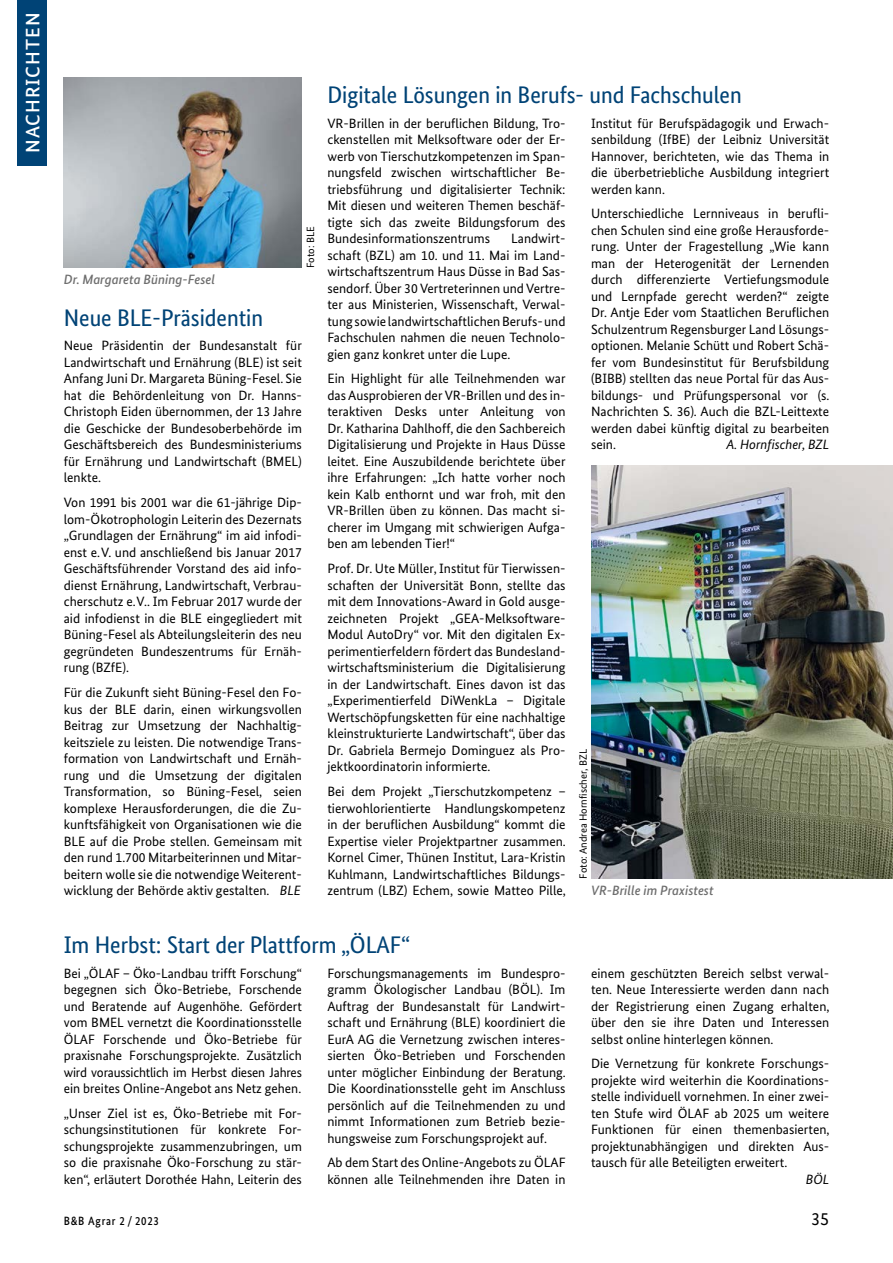
<style>
.page{position:relative;width:893px;height:1263px;background:#fff}
.page>*{position:absolute;margin:0;border:0;box-sizing:border-box;transform-origin:0 0}
.t1{font:24px "Bundes Sans Cond";color:#004376;scale:1.05 1}
.t2{font:500 19.5px "Bundes Sans";letter-spacing:.05em;color:#fff}
.t3{font:18px "Bundes Sans";color:#000}
.t4{font:13.5px/16.5px "Bundes Sans";color:#000;text-align:justify}
.t5{font:italic 500 13.5px "Bundes Sans";color:#6e6e6e}
.t6{font:italic 13.5px "Bundes Sans";color:#000}
.t7{font:500 12px "Bundes Sans";letter-spacing:.07em;color:#000;scale:.9 1}
.t8{font:10.5px "Bundes Sans";color:#000}
.s1{font-style:italic}
</style>
<div class="page">
<img style="left:64px;top:78px;width:238px;height:190px">
<img style="left:591px;top:466px;width:302px;height:412px">
<div style="left:17px;top:0;width:30px;height:166px;background:#004376"></div>
<h2 class="t2" style="left:21px;top:153px;width:142px;rotate:-90deg">NACHRICHTEN</h2>
<h1 class="t1" style="left:327px;top:81px;width:396px">Digitale Lösungen in Berufs- und Fachschulen</h1>
<p class="t4" style="left:327px;top:115px;width:240px">VR-Brillen in der beruflichen Bildung, Tro&shy;ckenstellen mit Melksoftware oder der Er&shy;werb von Tierschutzkompetenzen im Span&shy;nungsfeld zwischen wirtschaftlicher Be&shy;triebsführung und digitalisierter Technik:<br>Mit diesen und weiteren Themen beschäf&shy;tigte sich das zweite Bildungsforum des Bundesinformationszentrums</p>
<p class="t4" style="left:591px;top:115px;width:240px">Institut für Berufspädagogik und Erwach&shy;senbildung (IfBE) der Leibniz Universität Hannover, berichteten, wie das Thema in die überbetriebliche Ausbildung integriert werden kann.</p>
<p class="t4" style="left:591px;top:205px;width:240px">Unterschiedliche Lernniveaus in berufli&shy;chen Schulen sind eine große Herausforde&shy;rung. Unter der Fragestellung „Wie kann man der Heterogenität der Lernenden durch differenzierte Vertiefungsmodule und Lernpfade gerecht werden?“ zeigte Dr. Antje Eder vom Staatlichen Beruflichen Schulzentrum Regensburger Land Lösungs&shy;optionen. Melanie Schütt und Robert Schä&shy;fer vom Bundesinstitut für Berufsbildung (BIBB) stellten das neue Portal für das Aus&shy;bildungs- und Prüfungspersonal vor (s.<br>Nachrichten S. 36). Auch die BZL-Leittexte werden dabei künftig digital zu bearbeiten sein.</p>
<p class="t8" style="left:304px;top:268px;width:43px;rotate:-90deg">Foto: BLE</p>
<p class="t4" style="left:327px;top:230px;width:240px;text-indent:184px">Landwirt&shy;schaft (BZL) am 10. und 11. Mai im Land&shy;wirtschaftszentrum Haus Düsse in Bad Sas&shy;sendorf. Über 30 Vertreterinnen und Vertre&shy;ter aus Ministerien, Wissenschaft, Verwal&shy;tung sowie landwirtschaftlichen Berufs- und Fachschulen nahmen die neuen Technolo&shy;gien ganz konkret unter die Lupe.</p>
<p class="t4" style="left:327px;top:370px;width:240px">Ein Highlight für alle Teilnehmenden war das Ausprobieren der VR-Brillen und des in&shy;teraktiven Desks unter Anleitung von Dr. Katharina Dahlhoff, die den Sachbereich Digitalisierung und Projekte in Haus Düsse leitet. Eine Auszubildende berichtete über ihre Erfahrungen: „Ich hatte vorher noch kein Kalb enthornt und war froh, mit den VR-Brillen üben zu können. Das macht si&shy;cherer im Umgang mit schwierigen Aufga&shy;ben am lebenden Tier!“</p>
<p class="t4" style="left:327px;top:560px;width:240px">Prof. Dr. Ute Müller, Institut für Tierwissen&shy;schaften der Universität Bonn, stellte das mit dem Innovations-Award in Gold ausge&shy;zeichneten Projekt „GEA-Melksoftware-Modul AutoDry“ vor. Mit den digitalen Ex&shy;perimentierfeldern fördert das Bundesland&shy;wirtschaftsministerium die Digitalisierung in der Landwirtschaft. Eines davon ist das „Experimentierfeld DiWenkLa – Digitale Wertschöpfungsketten für eine nachhaltige kleinstrukturierte Landwirtschaft“, über das Dr. Gabriela Bermejo Dominguez als Pro&shy;jektkoordinatorin informierte.</p>
<p class="t4" style="left:327px;top:783px;width:240px">Bei dem Projekt „Tierschutzkompetenz – tierwohlorientierte Handlungskompetenz in der beruflichen Ausbildung“ kommt die Expertise vieler Projektpartner zusammen.<br>Kornel Cimer, Thünen Institut, Lara-Kristin Kuhlmann, Landwirtschaftliches Bildungs&shy;zentrum (LBZ) Echem, sowie Matteo Pille,</p>
<p class="t5" style="left:64px;top:272px;width:153px">Dr. Margareta Büning-Fesel</p>
<h1 class="t1" style="left:64px;top:304px;width:191px">Neue BLE-Präsidentin</h1>
<p class="t4" style="left:64px;top:337px;width:240px">Neue Präsidentin der Bundesanstalt für Landwirtschaft und Ernährung (BLE) ist seit Anfang Juni Dr. Margareta Büning-Fesel. Sie hat die Behördenleitung von Dr. Hanns-Christoph Eiden übernommen, der 13 Jahre die Geschicke der Bundesoberbehörde im Geschäftsbereich des Bundesministeriums für Ernährung und Landwirtschaft (BMEL) lenkte.</p>
<p class="t4" style="left:64px;top:494px;width:240px">Von 1991 bis 2001 war die 61-jährige Dip&shy;lom-Ökotrophologin Leiterin des Dezernats „Grundlagen der Ernährung“ im aid infodi&shy;enst e.V. und anschließend bis Januar 2017<br>Geschäftsführender Vorstand des aid info&shy;dienst Ernährung, Landwirtschaft, Verbrau&shy;cherschutz e.V.. Im Februar 2017 wurde der aid infodienst in die BLE eingegliedert mit Büning-Fesel als Abteilungsleiterin des neu gegründeten Bundeszentrums für Ernäh&shy;rung (BZfE).</p>
<p class="t4" style="left:64px;top:684px;width:240px">Für die Zukunft sieht Büning-Fesel den Fo&shy;kus der BLE darin, einen wirkungsvollen Beitrag zur Umsetzung der Nachhaltig&shy;keitsziele zu leisten. Die notwendige Trans&shy;formation von Landwirtschaft und Ernäh&shy;rung und die Umsetzung der digitalen Transformation, so Büning-Fesel, seien komplexe Herausforderungen, die die Zu&shy;kunftsfähigkeit von Organisationen wie die BLE auf die Probe stellen. Gemeinsam mit den rund 1.700 Mitarbeiterinnen und Mitar&shy;beitern wolle sie die notwendige Weiterent&shy;wicklung der Behörde aktiv gestalten. <span class="s1">BLE</span></p>
<h1 class="t1" style="left:64px;top:931px;width:332px">Im Herbst: Start der Plattform „ÖLAF“</h1>
<p class="t4" style="left:64px;top:964px;width:240px">Bei „ÖLAF – Öko-Landbau trifft Forschung“ begegnen sich Öko-Betriebe, Forschende und Beratende auf Augenhöhe. Gefördert vom BMEL vernetzt die Koordinationsstelle ÖLAF Forschende und Öko-Betriebe für praxisnahe Forschungsprojekte. Zusätzlich wird voraussichtlich im Herbst diesen Jahres ein breites Online-Angebot ans Netz gehen.</p>
<p class="t4" style="left:64px;top:1105px;width:240px">„Unser Ziel ist es, Öko-Betriebe mit For&shy;schungsinstitutionen für konkrete For&shy;schungsprojekte zusammenzubringen, um so die praxisnahe Öko-Forschung zu stär&shy;ken“, erläutert Dorothée Hahn, Leiterin des</p>
<p class="t6" style="left:727px;top:437px;width:104px">A. Hornfischer, BZL</p>
<p class="t8" style="left:577px;top:878px;width:131px;rotate:-90deg">Foto: Andrea Hornfischer, BZL</p>
<p class="t5" style="left:591px;top:882px;width:124px">VR-Brille im Praxistest</p>
<p class="t4" style="left:327px;top:964px;width:240px">Forschungsmanagements im Bundespro&shy;gramm Ökologischer Landbau (BÖL). Im Auftrag der Bundesanstalt für Landwirt&shy;schaft und Ernährung (BLE) koordiniert die EurA AG die Vernetzung zwischen interes&shy;sierten Öko-Betrieben und Forschenden unter möglicher Einbindung der Beratung.<br>Die Koordinationsstelle geht im Anschluss persönlich auf die Teilnehmenden zu und nimmt Informationen zum Betrieb bezie&shy;hungsweise zum Forschungsprojekt auf.</p>
<p class="t4" style="left:327px;top:1154px;width:240px">Ab dem Start des Online-Angebots zu ÖLAF können alle Teilnehmenden ihre Daten in</p>
<p class="t4" style="left:591px;top:964px;width:240px">einem geschützten Bereich selbst verwal&shy;ten. Neue Interessierte werden dann nach der Registrierung einen Zugang erhalten, über den sie ihre Daten und Interessen selbst online hinterlegen können.</p>
<p class="t4" style="left:591px;top:1055px;width:240px">Die Vernetzung für konkrete Forschungs&shy;projekte wird weiterhin die Koordinations&shy;stelle individuell vornehmen. In einer zwei&shy;ten Stufe wird ÖLAF ab 2025 um weitere Funktionen für einen themenbasierten, projektunabhängigen und direkten Aus&shy;tausch für alle Beteiligten erweitert.</p>
<p class="t6" style="left:806px;top:1171px;width:25px">BÖL</p>
<p class="t7" style="left:64px;top:1213px;width:107px">B&amp;B Agrar 2 / 2023</p>
<h3 class="t3" style="left:811px;top:1208px;width:19px">35</h3>
</div>
